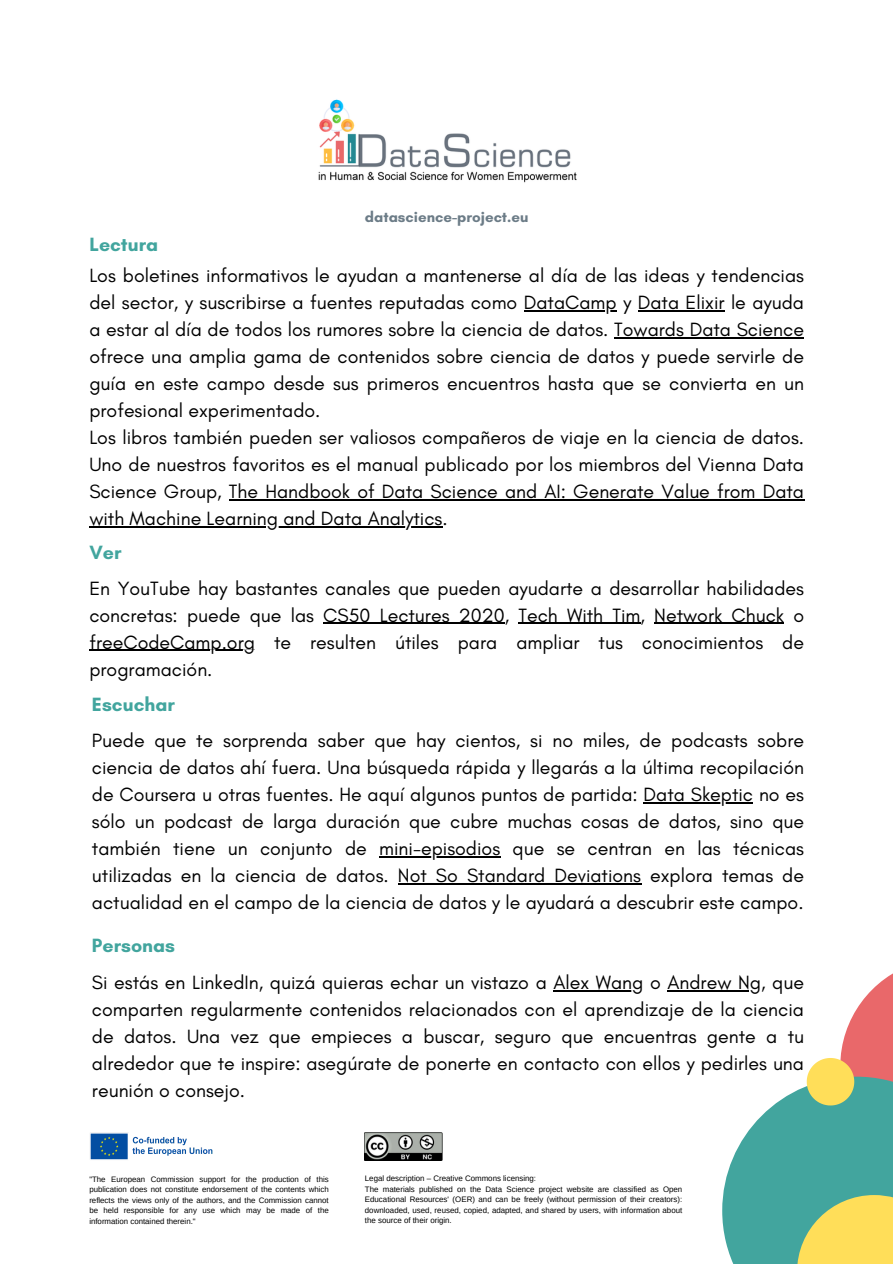
<style>
.page{position:relative;width:893px;height:1264px;background:#fff}
.page>*{position:absolute;margin:0;border:0;box-sizing:border-box;transform-origin:0 0}
.t1{font:19.5px/27px "Glacial Indifference";color:#000;text-align:justify}
.t2{font:700 19.5px "Glacial Indifference";color:#42a59e}
.t3{font:700 15px "Glacial Indifference";color:#6c7c87}
.t4{font:7.95px/10.5px "Arimo";color:#000;text-align:justify}
.t5{font:7.8px/10.5px "Arimo";color:#000;text-align:justify}
</style>
<div class="page">
<img style="left:318px;top:99px;width:259px;height:84px">
<img style="left:90px;top:1132px;width:123px;height:28px">
<img style="left:365px;top:1132px;width:77px;height:28px">
<svg style="left:598px;top:974px;width:294px;height:289px"></svg>
<hr style="left:523px;top:310px;width:93px;height:1px;background:#000">
<hr style="left:637px;top:310px;width:87px;height:1px;background:#000">
<hr style="left:614px;top:337px;width:190px;height:1px;background:#000">
<hr style="left:229px;top:499px;width:575px;height:1px;background:#000">
<hr style="left:89px;top:526px;width:353px;height:1px;background:#000">
<hr style="left:323px;top:623px;width:181px;height:1px;background:#000">
<hr style="left:518px;top:623px;width:122px;height:1px;background:#000">
<hr style="left:654px;top:623px;width:130px;height:1px;background:#000">
<hr style="left:89px;top:650px;width:166px;height:1px;background:#000">
<hr style="left:643px;top:802px;width:110px;height:1px;background:#000">
<hr style="left:379px;top:856px;width:121px;height:1px;background:#000">
<hr style="left:398px;top:883px;width:243px;height:1px;background:#000">
<hr style="left:553px;top:990px;width:90px;height:1px;background:#000">
<hr style="left:667px;top:990px;width:94px;height:1px;background:#000">
<p class="t3" style="left:365px;top:207px;width:165px">datascience-project.eu</p>
<p class="t2" style="left:89px;top:233px;width:70px">Lectura</p>
<p class="t1" style="left:89px;top:262px;width:716px">Los boletines informativos le ayudan a mantenerse al día de las ideas y tendencias del sector, y suscribirse a fuentes reputadas como DataCamp y Data Elixir le ayuda a estar al día de todos los rumores sobre la ciencia de datos. Towards Data Science ofrece una amplia gama de contenidos sobre ciencia de datos y puede servirle de guía en este campo desde sus primeros encuentros hasta que se convierta en un profesional experimentado.</p>
<p class="t1" style="left:89px;top:424px;width:716px">Los libros también pueden ser valiosos compañeros de viaje en la ciencia de datos.<br>Uno de nuestros favoritos es el manual publicado por los miembros del Vienna Data Science Group, The Handbook of Data Science and AI: Generate Value from Data with Machine Learning and Data Analytics.</p>
<p class="t2" style="left:89px;top:540px;width:34px">Ver</p>
<p class="t1" style="left:89px;top:574px;width:716px">En YouTube hay bastantes canales que pueden ayudarte a desarrollar habilidades concretas: puede que las CS50 Lectures 2020, Tech With Tim, Network Chuck o freeCodeCamp.org te resulten útiles para ampliar tus conocimientos de programación.</p>
<p class="t2" style="left:92px;top:692px;width:84px">Escuchar</p>
<p class="t1" style="left:92px;top:727px;width:713px">Puede que te sorprenda saber que hay cientos, si no miles, de podcasts sobre ciencia de datos ahí fuera. Una búsqueda rápida y llegarás a la última recopilación de Coursera u otras fuentes. He aquí algunos puntos de partida: Data Skeptic no es sólo un podcast de larga duración que cubre muchas cosas de datos, sino que también tiene un conjunto de mini-episodios que se centran en las técnicas utilizadas en la ciencia de datos. Not So Standard Deviations explora temas de actualidad en el campo de la ciencia de datos y le ayudará a descubrir este campo.</p>
<p class="t2" style="left:92px;top:933px;width:84px">Personas</p>
<p class="t1" style="left:92px;top:968px;width:713px">Si estás en LinkedIn, quizá quieras echar un vistazo a Alex Wang o Andrew Ng, que comparten regularmente contenidos relacionados con el aprendizaje de la ciencia de datos. Una vez que empieces a buscar, seguro que encuentras gente a tu alrededor que te inspire: asegúrate de ponerte en contacto con ellos y pedirles una reunión o consejo.</p>
<p class="t5" style="left:89px;top:1173px;width:241px">"The European Commission support for the production of this publication does not constitute endorsement of the contents which reflects the views only of the authors, and the Commission cannot be held responsible for any use which may be made of the information contained therein."</p>
<p class="t4" style="left:365px;top:1173px;width:173px">Legal description – Creative Commons licensing:</p>
<p class="t4" style="left:365px;top:1183px;width:319px">The materials published on the Data Science project website are classified as Open Educational Resources' (OER) and can be freely (without permission of their creators): downloaded, used, reused, copied, adapted, and shared by users, with information about the source of their origin.</p>
</div>
